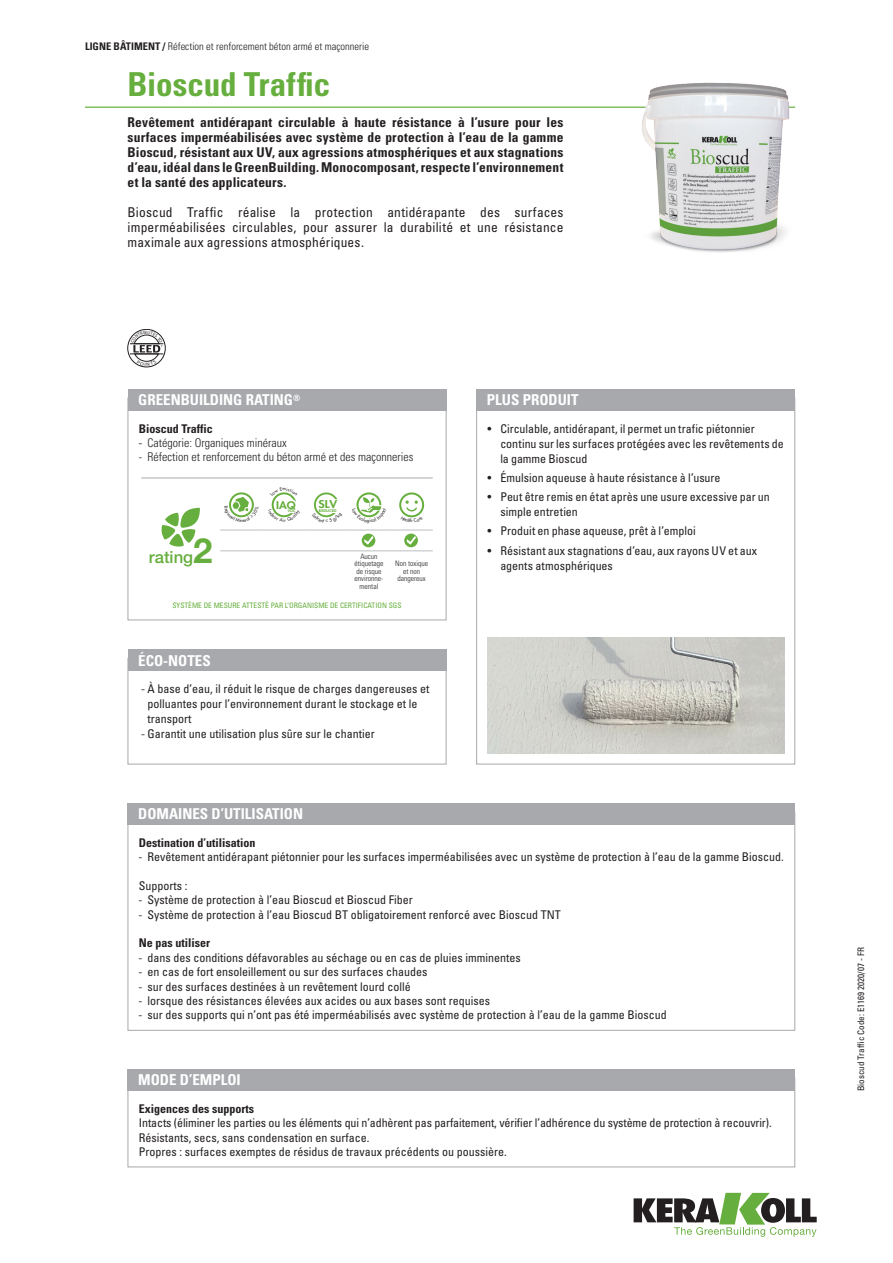
<style>
.page{position:relative;width:893px;height:1263px;background:#fff}
.page>*{position:absolute;margin:0;border:0;box-sizing:border-box;transform-origin:0 0}
.notag_nome_prodotto{font:700 condensed 33px "Univers LT Std";color:#66ae3d}
.t1{font:500 16.65px "Helvetica Neue LT Std";color:#66ae3d}
.titolo_box{font:700 condensed 15px "Univers LT Std";color:#fff}
.descr_prod_1{font:700 condensed 13.5px/15px "Univers LT Std";letter-spacing:.015em;color:#231f20;text-align:justify}
.descr_prod_2{font:condensed 13.5px/15px "Univers LT Std";letter-spacing:.015em;color:#231f20;text-align:justify}
.elenco_puntato_ok{font:condensed 12px/15px "Univers LT Std";color:#231f20}
.t2{font:300 condensed 12px "Univers LT Std";color:#231f20}
.testo_box_bold{font:700 condensed 12px "Univers LT Std";color:#231f20}
.notag_GBR_nome_prod{font:700 condensed 12px "Univers LT Std";color:#231f20}
.testo_box{font:condensed 12px "Univers LT Std";color:#231f20}
.titoli_sezioni{font:300 condensed 10.5px "Univers LT Std";color:#231f20}
.t3{font:800 10.5px "Futura Std";color:#66ae3d;scale:1.15 1}
.t4{font:800 10.2px "Futura Std";color:#66ae3d;scale:1.11 1}
.notag_eco_codice_sc{font:condensed 9px "Univers LT Std";color:#231f20}
.GBR_-_contenuto_rati{font:300 condensed 7.5px/7.5px "Univers LT Std";color:#231f20;text-align:center}
.GBR_-_attestato_sgs{font:condensed 7.5px "Univers LT Std";color:#66ae3d}
.t5{font:800 3.6px "Futura Std";color:#66ae3d;scale:1.2 1}
.t6{font:800 3.45px "Futura Std";color:#66ae3d;scale:1.11 1}
.s1{font-weight:700}
.s2{font-stretch:normal}
.s3{font-weight:700;font-size:34.8px}
.s4{font-size:10.5px}
.s5{font-weight:300;font-stretch:normal}
</style>
<div class="page">
<svg style="left:634px;top:1193px;width:183px;height:44px"></svg>
<hr style="left:85px;top:107px;width:710px;height:1px;background:#66ae3d">
<div style="left:476px;top:389px;width:319px;height:21px;background:#a8a9ad"></div>
<div style="left:128px;top:658px;width:318px;height:106px;border:1px solid #a8a9ad"></div>
<div style="left:128px;top:650px;width:318px;height:21px;background:#a8a9ad"></div>
<div style="left:128px;top:803px;width:667px;height:21px;background:#a8a9ad"></div>
<img style="left:487px;top:637px;width:298px;height:116px">
<img style="left:629px;top:82px;width:167px;height:170px">
<div style="left:128px;top:398px;width:318px;height:222px;border:1px solid #a8a9ad"></div>
<div style="left:128px;top:389px;width:318px;height:21px;background:#a8a9ad"></div>
<hr style="left:220px;top:530px;width:43px;height:1px;background:#bcbdc0">
<hr style="left:263px;top:530px;width:42px;height:1px;background:#bcbdc0">
<hr style="left:305px;top:530px;width:43px;height:1px;background:#bcbdc0">
<hr style="left:348px;top:530px;width:42px;height:1px;background:#bcbdc0">
<hr style="left:390px;top:530px;width:43px;height:1px;background:#bcbdc0">
<hr style="left:220px;top:551px;width:43px;height:1px;background:#bcbdc0">
<hr style="left:263px;top:551px;width:42px;height:1px;background:#bcbdc0">
<hr style="left:305px;top:551px;width:43px;height:1px;background:#bcbdc0">
<hr style="left:348px;top:551px;width:42px;height:1px;background:#bcbdc0">
<hr style="left:390px;top:551px;width:43px;height:1px;background:#bcbdc0">
<hr style="left:141px;top:478px;width:79px;height:1px;background:#a8a9ad">
<hr style="left:220px;top:478px;width:43px;height:1px;background:#a8a9ad">
<hr style="left:263px;top:478px;width:42px;height:1px;background:#a8a9ad">
<hr style="left:305px;top:478px;width:43px;height:1px;background:#a8a9ad">
<hr style="left:348px;top:478px;width:42px;height:1px;background:#a8a9ad">
<hr style="left:390px;top:478px;width:43px;height:1px;background:#a8a9ad">
<svg style="left:161px;top:508px;width:39px;height:39px"></svg>
<div style="left:229px;top:492px;width:25px;height:25px;border:2px solid #66ae3d;border-radius:50%"></div>
<div style="left:356px;top:492px;width:25px;height:25px;border:2px solid #66ae3d;border-radius:50%"></div>
<div style="left:399px;top:492px;width:25px;height:25px;border:2px solid #66ae3d;border-radius:50%"></div>
<svg style="left:362px;top:534px;width:13px;height:13px"></svg>
<svg style="left:364px;top:536px;width:9px;height:9px"></svg>
<svg style="left:404px;top:534px;width:14px;height:13px"></svg>
<svg style="left:407px;top:536px;width:9px;height:9px"></svg>
<div style="left:128px;top:329px;width:37px;height:38px;border:1px solid #231f20;border-radius:50%"></div>
<hr style="left:130px;top:354px;width:33px;height:1px;background:#231f20">
<hr style="left:130px;top:343px;width:33px;height:1px;background:#231f20">
<div style="left:128px;top:1078px;width:667px;height:89px;border:1px solid #a8a9ad"></div>
<div style="left:128px;top:1069px;width:667px;height:21px;background:#a8a9ad"></div>
<svg style="left:229px;top:496px;width:25px;height:22px"></svg>
<svg style="left:271px;top:492px;width:26px;height:26px"></svg>
<svg style="left:314px;top:492px;width:24px;height:26px"></svg>
<svg style="left:356px;top:497px;width:26px;height:21px"></svg>
<svg style="left:401px;top:500px;width:22px;height:18px"></svg>
<svg style="left:131px;top:331px;width:32px;height:35px"></svg>
<p class="titoli_sezioni" style="left:85px;top:40px;width:285px"><span class="s1">LIGNE BÂTIMENT /</span> Réfection et renforcement béton armé et maçonnerie</p>
<p class="notag_nome_prodotto" style="left:128px;top:64px;width:204px">Bioscud Traffic</p>
<p class="descr_prod_1" style="left:128px;top:114px;width:437px">Revêtement antidérapant circulable à haute résistance à l’usure pour les surfaces imperméabilisées avec système de protection à l’eau de la gamme Bioscud, résistant aux UV, aux agressions atmosphériques et aux stagnations d’eau, idéal dans le GreenBuilding. Monocomposant, respecte l’environnement et la santé des applicateurs.</p>
<p class="descr_prod_2" style="left:128px;top:204px;width:437px">Bioscud Traffic réalise la protection antidérapante des surfaces imperméabilisées circulables, pour assurer la durabilité et une résistance maximale aux agressions atmosphériques.</p>
<p class="titolo_box" style="left:138px;top:391px;width:164px">GREENBUILDING RATING<sup>®</sup></p>
<p class="notag_GBR_nome_prod" style="left:139px;top:421px;width:75px">Bioscud Traffic</p>
<p class="t2" style="left:139px;top:435px;width:149px"><span class="s2">-</span> Catégorie: Organiques minéraux</p>
<p class="t2" style="left:139px;top:450px;width:276px">- Réfection et renforcement du béton armé et des maçonneries</p>
<p class="t1" style="left:149px;top:547px;width:65px">rating<span class="s3">2</span></p>
<p class="t4" style="left:276px;top:498px;width:19px"><span class="s4">I</span>AQ</p>
<p class="t6" style="left:288px;top:509px;width:9px">VOC</p>
<p class="t3" style="left:318px;top:498px;width:18px">SLV</p>
<p class="t5" style="left:319px;top:508px;width:16px">REDUCED</p>
<p class="GBR_-_contenuto_rati" style="left:354px;top:552px;width:31px">Aucun étiquetage de risque environne&shy;mental</p>
<p class="GBR_-_contenuto_rati" style="left:395px;top:560px;width:34px">Non toxique et non dangereux</p>
<p class="GBR_-_attestato_sgs" style="left:172px;top:600px;width:231px">SYSTÈME DE MESURE ATTESTÉ PAR L’ORGANISME DE CERTIFICATION SGS</p>
<p class="titolo_box" style="left:138px;top:651px;width:74px">ÉCO-NOTES</p>
<p class="elenco_puntato_ok" style="left:147px;top:681px;width:283px;text-indent:-6px"><span class="s5">-</span> À base d’eau, il réduit le risque de charges dangereuses et polluantes pour l’environnement durant le stockage et le transport</p>
<p class="elenco_puntato_ok" style="left:141px;top:726px;width:235px"><span class="s5">-</span> Garantit une utilisation plus sûre sur le chantier</p>
<p class="titolo_box" style="left:138px;top:804px;width:166px">DOMAINES D’UTILISATION</p>
<p class="titolo_box" style="left:487px;top:391px;width:93px">PLUS PRODUIT</p>
<p class="elenco_puntato_ok" style="left:500px;top:421px;width:285px;text-indent:-13px">• Circulable, antidérapant, il permet un trafic piétonnier continu sur les surfaces protégées avec les revêtements de la gamme Bioscud</p>
<p class="elenco_puntato_ok" style="left:488px;top:470px;width:234px">• Émulsion aqueuse à haute résistance à l’usure</p>
<p class="elenco_puntato_ok" style="left:500px;top:489px;width:271px;text-indent:-13px">• Peut être remis en état après une usure excessive par un simple entretien</p>
<p class="elenco_puntato_ok" style="left:488px;top:523px;width:210px">• Produit en phase aqueuse, prêt à l’emploi</p>
<p class="elenco_puntato_ok" style="left:500px;top:543px;width:258px;text-indent:-13px">• Résistant aux stagnations d’eau, aux rayons UV et aux agents atmosphériques</p>
<p class="testo_box_bold" style="left:139px;top:835px;width:118px">Destination d’utilisation</p>
<p class="elenco_puntato_ok" style="left:139px;top:849px;width:646px"><span class="s5">-</span> Revêtement antidérapant piétonnier pour les surfaces imperméabilisées avec un système de protection à l’eau de la gamme Bioscud.</p>
<p class="testo_box" style="left:139px;top:878px;width:50px">Supports :</p>
<p class="elenco_puntato_ok" style="left:139px;top:892px;width:275px"><span class="s5">-</span> Système de protection à l’eau Bioscud et Bioscud Fiber</p>
<p class="elenco_puntato_ok" style="left:139px;top:906px;width:423px"><span class="s5">-</span> Système de protection à l’eau Bioscud BT obligatoirement renforcé avec Bioscud TNT</p>
<p class="testo_box_bold" style="left:139px;top:936px;width:73px">Ne pas utiliser</p>
<p class="elenco_puntato_ok" style="left:139px;top:950px;width:383px"><span class="s5">-</span> dans des conditions défavorables au séchage ou en cas de pluies imminentes</p>
<p class="elenco_puntato_ok" style="left:139px;top:964px;width:290px"><span class="s5">-</span> en cas de fort ensoleillement ou sur des surfaces chaudes</p>
<p class="elenco_puntato_ok" style="left:139px;top:978px;width:273px"><span class="s5">-</span> sur des surfaces destinées à un revêtement lourd collé</p>
<p class="elenco_puntato_ok" style="left:139px;top:993px;width:353px"><span class="s5">-</span> lorsque des résistances élevées aux acides ou aux bases sont requises</p>
<p class="elenco_puntato_ok" style="left:139px;top:1007px;width:529px"><span class="s5">-</span> sur des supports qui n’ont pas été imperméabilisés avec système de protection à l’eau de la gamme Bioscud</p>
<p class="titolo_box" style="left:138px;top:1071px;width:104px">MODE D’EMPLOI</p>
<p class="testo_box_bold" style="left:139px;top:1101px;width:117px">Exigences des supports</p>
<p class="elenco_puntato_ok" style="left:139px;top:1115px;width:634px">Intacts (éliminer les parties ou les éléments qui n’adhèrent pas parfaitement, vérifier l’adhérence du système de protection à recouvrir).</p>
<p class="elenco_puntato_ok" style="left:139px;top:1129px;width:232px">Résistants, secs, sans condensation en surface.</p>
<p class="elenco_puntato_ok" style="left:139px;top:1144px;width:369px">Propres : surfaces exemptes de résidus de travaux précédents ou poussière.</p>
<p class="notag_eco_codice_sc" style="left:855px;top:1091px;width:145px;rotate:-90deg">Bioscud Traffic Code: E1169 2020/07 - FR</p>
</div>
